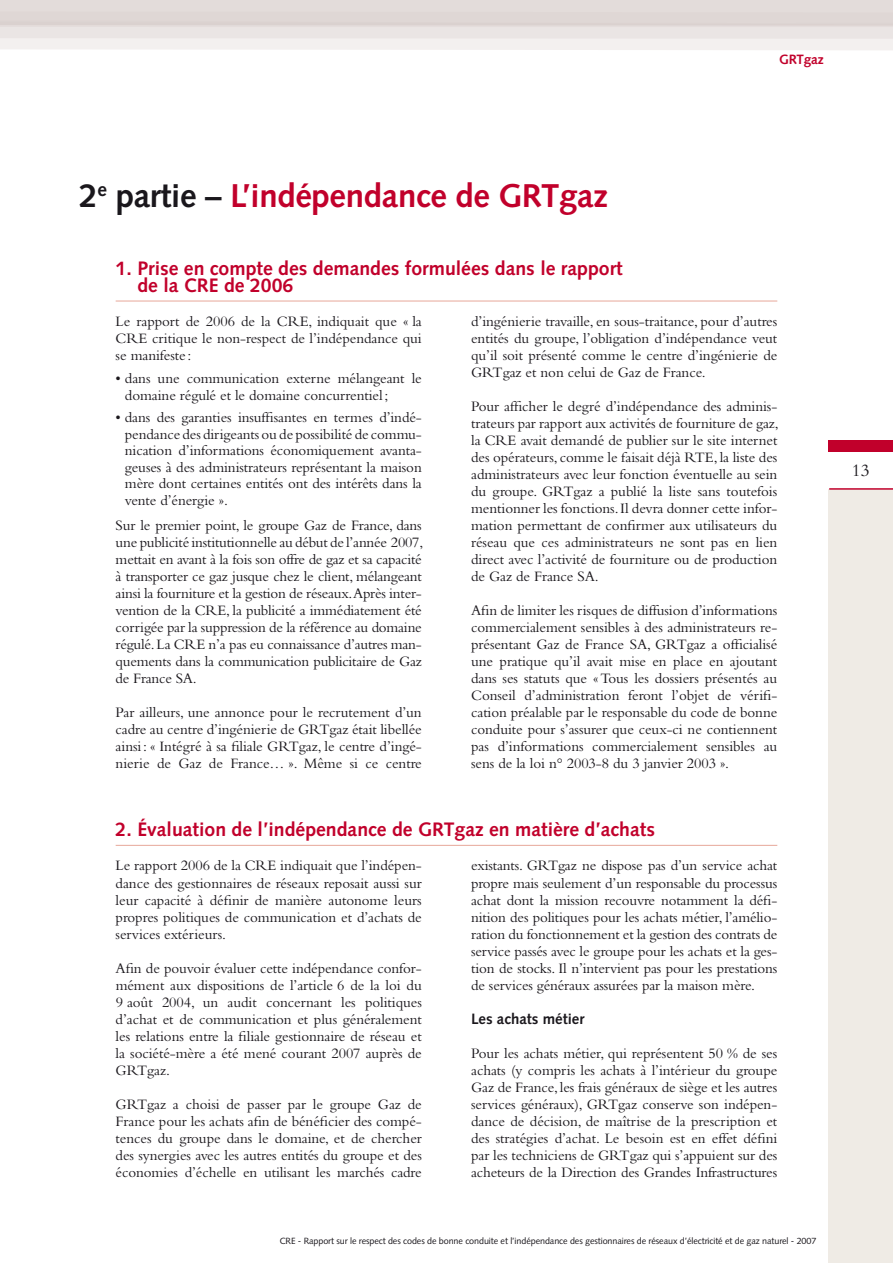
<style>
.page{position:relative;width:893px;height:1263px;background:#fff}
.page>*{position:absolute;margin:0;border:0;box-sizing:border-box;transform-origin:0 0}
.t1{font:700 33px "Syntax";letter-spacing:-.01em;color:#c1002b}
.t2{font:700 19.5px/17px "Syntax";color:#c1002b}
.t3{font:18px "Bembo";color:#1a171c}
.t4{font:15px/17px "Bembo";letter-spacing:-.005em;color:#1a171c;text-align:justify}
.t5{font:700 15px "Syntax";color:#1a171c}
.t6{font:700 13.5px "Syntax";letter-spacing:-.01em;color:#c1002b}
.t7{font:9px "Syntax";letter-spacing:-.01em;color:#1a171c}
.s1{color:#1a171c}
</style>
<div class="page">
<div style="left:828px;top:489px;width:65px;height:774px;background:#efebe5"></div>
<div style="left:828px;top:441px;width:65px;height:11px;background:#c1002b"></div>
<hr style="left:829px;top:488px;width:64px;height:2px;background:#c1002b">
<svg style="left:0;top:0;width:893px;height:50px"></svg>
<hr style="left:116px;top:301px;width:661px;height:1px;background:#e7a799">
<hr style="left:116px;top:845px;width:661px;height:1px;background:#e7a799">
<p class="t6" style="left:779px;top:51px;width:46px">GRTgaz</p>
<h1 class="t1" style="left:80px;top:177px;width:530px"><span class="s1">2</span><sup>e</sup> <span class="s1">partie –</span> L’indépendance de GRTgaz</h1>
<h2 class="t2" style="left:137px;top:260px;width:487px;text-indent:-22px">1. Prise en compte des demandes formulées dans le rapport de la CRE de 2006</h2>
<p class="t4" style="left:116px;top:313px;width:308px">Le rapport de 2006 de la CRE, indiquait que « la CRE critique le non-respect de l’indépendance qui se manifeste :</p>
<p class="t4" style="left:125px;top:370px;width:298px;line-height:16.5px;text-indent:-9px">• dans une communication externe mélangeant le domaine régulé et le domaine concurrentiel;</p>
<p class="t4" style="left:125px;top:409px;width:298px;line-height:16.5px;text-indent:-9px">• dans des garanties insuffisantes en termes d’indé&shy;pendance des dirigeants ou de possibilité de commu&shy;nication d’informations économiquement avanta&shy;geuses à des administrateurs représentant la maison mère dont certaines entités ont des intérêts dans la vente d’énergie ».</p>
<p class="t4" style="left:116px;top:517px;width:309px">Sur le premier point, le groupe Gaz de France, dans une publicité institutionnelle au début de l’année 2007, mettait en avant à la fois son offre de gaz et sa capacité à transporter ce gaz jusque chez le client, mélangeant ainsi la fourniture et la gestion de réseaux.Après inter&shy;vention de la CRE, la publicité a immédiatement été corrigée par la suppression de la référence au domaine régulé. La CRE n’a pas eu connaissance d’autres man&shy;quements dans la communication publicitaire de Gaz de France SA.</p>
<p class="t4" style="left:116px;top:704px;width:308px">Par ailleurs, une annonce pour le recrutement d’un cadre au centre d’ingénierie de GRTgaz était libellée ainsi: « Intégré à sa filiale GRTgaz, le centre d’ingé&shy;nierie de Gaz de France… ». Même si ce centre</p>
<p class="t4" style="left:471px;top:313px;width:308px">d’ingénierie travaille, en sous-traitance, pour d’autres entités du groupe, l’obligation d’indépendance veut qu’il soit présenté comme le centre d’ingénierie de GRTgaz et non celui de Gaz de France.</p>
<p class="t4" style="left:471px;top:398px;width:309px;text-align:left">Pour afficher le degré d’indépendance des adminis&shy;trateurs par rapport aux activités de fourniture de gaz, la CRE avait demandé de publier sur le site internet des opérateurs, comme le faisait déjà RTE, la liste des administrateurs avec leur fonction éventuelle au sein du groupe. GRTgaz a publié la liste sans toutefois mentionner les fonctions. Il devra donner cette infor&shy;mation permettant de confirmer aux utilisateurs du réseau que ces administrateurs ne sont pas en lien direct avec l’activité de fourniture ou de production de Gaz de France SA.</p>
<p class="t4" style="left:471px;top:602px;width:308px">Afin de limiter les risques de diffusion d’informations commercialement sensibles à des administrateurs re&shy;présentant Gaz de France SA, GRTgaz a officialisé une pratique qu’il avait mise en place en ajoutant dans ses statuts que «Tous les dossiers présentés au Conseil d’administration feront l’objet de vérifi&shy;cation préalable par le responsable du code de bonne conduite pour s’assurer que ceux-ci ne contiennent pas d’informations commercialement sensibles au sens de la loi n° 2003-8 du 3 janvier 2003 ».</p>
<h2 class="t2" style="left:116px;top:821px;width:541px">2. Évaluation de l’indépendance de GRTgaz en matière d’achats</h2>
<p class="t4" style="left:116px;top:857px;width:308px">Le rapport 2006 de la CRE indiquait que l’indépen&shy;dance des gestionnaires de réseaux reposait aussi sur leur capacité à définir de manière autonome leurs propres politiques de communication et d’achats de services extérieurs.</p>
<p class="t4" style="left:116px;top:959px;width:308px">Afin de pouvoir évaluer cette indépendance confor&shy;mément aux dispositions de l’article 6 de la loi du 9 août 2004, un audit concernant les politiques d’achat et de communication et plus généralement les relations entre la filiale gestionnaire de réseau et la société-mère a été mené courant 2007 auprès de GRTgaz.</p>
<p class="t4" style="left:116px;top:1095px;width:308px">GRTgaz a choisi de passer par le groupe Gaz de France pour les achats afin de bénéficier des compé&shy;tences du groupe dans le domaine, et de chercher des synergies avec les autres entités du groupe et des économies d’échelle en utilisant les marchés cadre</p>
<p class="t4" style="left:471px;top:857px;width:308px">existants. GRTgaz ne dispose pas d’un service achat propre mais seulement d’un responsable du processus achat dont la mission recouvre notamment la défi&shy;nition des politiques pour les achats métier, l’amélio&shy;ration du fonctionnement et la gestion des contrats de service passés avec le groupe pour les achats et la ges&shy;tion de stocks. Il n’intervient pas pour les prestations de services généraux assurées par la maison mère.</p>
<p class="t5" style="left:471px;top:1010px;width:115px">Les achats métier</p>
<p class="t4" style="left:471px;top:1044px;width:308px">Pour les achats métier, qui représentent 50 % de ses achats (y compris les achats à l’intérieur du groupe Gaz de France, les frais généraux de siège et les autres services généraux), GRTgaz conserve son indépen&shy;dance de décision, de maîtrise de la prescription et des stratégies d’achat. Le besoin est en effet défini par les techniciens de GRTgaz qui s’appuient sur des acheteurs de la Direction des Grandes Infrastructures</p>
<p class="t7" style="left:280px;top:1236px;width:538px">CRE - Rapport sur le respect des codes de bonne conduite et l’indépendance des gestionnaires de réseaux d’électricité et de gaz naturel - 2007</p>
<p class="t3" style="left:852px;top:460px;width:19px">13</p>
</div>
